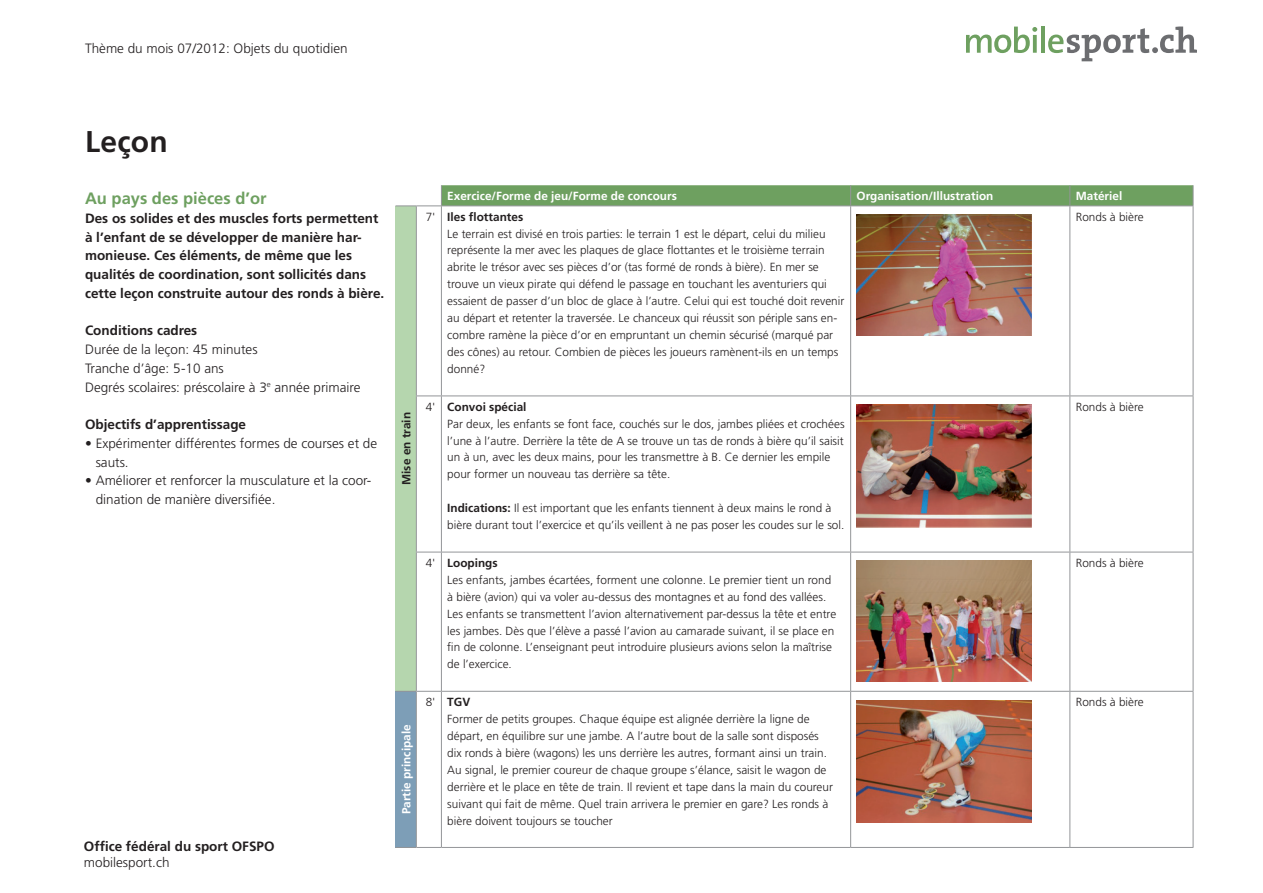
<style>
.page{position:relative;width:1263px;height:893px;background:#fff}
.page>*{position:absolute;margin:0;border:0;box-sizing:border-box;transform-origin:0 0}
.t1{font:700 30px "Frutiger LT";letter-spacing:.01em;color:#231f20}
.t2{font:700 16.5px "Frutiger LT";color:#6ea060}
.t3{font:300 13.5px/18.8px "Frutiger LT";color:#231f20}
.t4{font:700 13.5px/18.8px "Frutiger LT";color:#231f20}
.t5{font:300 11.85px/17px "Frutiger LT";color:#231f20}
.t6{font:700 11.85px "Frutiger LT";color:#fff}
.t7{font:700 11.85px "Frutiger LT";color:#231f20}
.s1{font-weight:700}
</style>
<div class="page">
<svg style="left:966px;top:27px;width:71px;height:26px"></svg>
<hr style="left:1041px;top:27px;width:4px;height:26px;background:#6ea060">
<svg style="left:1048px;top:27px;width:149px;height:34px"></svg>
<div style="left:395px;top:206px;width:21px;height:485px;background:#b5d6ae"></div>
<div style="left:395px;top:691px;width:21px;height:156px;background:#7d9eb7"></div>
<hr style="left:850px;top:206px;width:1px;height:190px;background:#939598">
<hr style="left:1069px;top:206px;width:1px;height:190px;background:#939598">
<hr style="left:1193px;top:206px;width:1px;height:190px;background:#939598">
<hr style="left:850px;top:396px;width:1px;height:156px;background:#939598">
<hr style="left:1069px;top:396px;width:1px;height:156px;background:#939598">
<hr style="left:1193px;top:396px;width:1px;height:156px;background:#939598">
<hr style="left:850px;top:552px;width:1px;height:139px;background:#939598">
<hr style="left:1069px;top:552px;width:1px;height:139px;background:#939598">
<hr style="left:1193px;top:552px;width:1px;height:139px;background:#939598">
<hr style="left:850px;top:692px;width:1px;height:155px;background:#939598">
<hr style="left:1069px;top:692px;width:1px;height:155px;background:#939598">
<hr style="left:1193px;top:692px;width:1px;height:155px;background:#939598">
<hr style="left:416px;top:206px;width:1px;height:190px;background:#939598">
<hr style="left:441px;top:206px;width:1px;height:190px;background:#939598">
<hr style="left:416px;top:396px;width:1px;height:156px;background:#939598">
<hr style="left:441px;top:396px;width:1px;height:156px;background:#939598">
<hr style="left:416px;top:552px;width:1px;height:139px;background:#939598">
<hr style="left:441px;top:552px;width:1px;height:139px;background:#939598">
<hr style="left:416px;top:692px;width:1px;height:155px;background:#939598">
<hr style="left:441px;top:692px;width:1px;height:155px;background:#939598">
<svg style="left:395px;top:185px;width:799px;height:22px;background:#7da871"></svg>
<svg style="left:416px;top:396px;width:25px;height:1px"></svg>
<hr style="left:441px;top:396px;width:410px;height:1px;background:#939598">
<hr style="left:851px;top:396px;width:219px;height:1px;background:#939598">
<hr style="left:1070px;top:396px;width:123px;height:1px;background:#939598">
<svg style="left:416px;top:552px;width:25px;height:1px"></svg>
<hr style="left:441px;top:552px;width:410px;height:1px;background:#939598">
<hr style="left:851px;top:552px;width:219px;height:1px;background:#939598">
<hr style="left:1070px;top:552px;width:123px;height:1px;background:#939598">
<svg style="left:395px;top:691px;width:46px;height:1px"></svg>
<hr style="left:441px;top:691px;width:410px;height:1px;background:#939598">
<hr style="left:851px;top:691px;width:219px;height:1px;background:#939598">
<hr style="left:1070px;top:691px;width:123px;height:1px;background:#939598">
<svg style="left:395px;top:847px;width:46px;height:1px"></svg>
<hr style="left:441px;top:847px;width:410px;height:1px;background:#939598">
<hr style="left:851px;top:847px;width:219px;height:1px;background:#939598">
<hr style="left:1070px;top:847px;width:123px;height:1px;background:#939598">
<img style="left:856px;top:215px;width:176px;height:121px">
<img style="left:856px;top:405px;width:176px;height:122px">
<img style="left:856px;top:560px;width:176px;height:122px">
<img style="left:856px;top:700px;width:176px;height:122px">
<p class="t3" style="left:85px;top:39px;width:264px">Thème du mois 07/2012: Objets du quotidien</p>
<h1 class="t1" style="left:85px;top:123px;width:84px">Leçon</h1>
<h2 class="t2" style="left:85px;top:189px;width:183px">Au pays des pièces d’or</h2>
<p class="t4" style="left:85px;top:209px;width:301px">Des os solides et des muscles forts permettent à l’enfant de se développer de manière har&shy;monieuse. Ces éléments, de même que les qualités de coordination, sont sollicités dans cette leçon construite autour des ronds à bière.</p>
<p class="t4" style="left:85px;top:321px;width:114px">Conditions cadres</p>
<p class="t3" style="left:85px;top:340px;width:277px">Durée de la leçon: 45 minutes<br>Tranche d’âge: 5-10 ans<br>Degrés scolaires: préscolaire à 3<sup>e</sup> année primaire</p>
<p class="t4" style="left:85px;top:415px;width:163px">Objectifs d’apprentissage</p>
<p class="t3" style="left:96px;top:434px;width:283px;text-indent:-11px">• Expérimenter différentes formes de courses et de sauts.</p>
<p class="t3" style="left:96px;top:471px;width:277px;text-indent:-11px">• Améliorer et renforcer la musculature et la coor&shy;dination de manière diversifiée.</p>
<p class="t4" style="left:84px;top:837px;width:192px">Office fédéral du sport OFSPO</p>
<p class="t3" style="left:84px;top:854px;width:87px">mobilesport.ch</p>
<p class="t7" style="left:399px;top:485px;width:74px;rotate:-90deg">Mise en train</p>
<p class="t6" style="left:399px;top:814px;width:91px;rotate:-90deg">Partie principale</p>
<p class="t6" style="left:447px;top:189px;width:231px">Exercice/Forme de jeu/Forme de concours</p>
<p class="t6" style="left:856px;top:189px;width:138px">Organisation/Illustration</p>
<p class="t6" style="left:1076px;top:189px;width:48px">Matériel</p>
<p class="t5" style="left:447px;top:208px;width:399px;text-indent:-22px">7' <span class="s1">Iles flottantes<br></span>Le terrain est divisé en trois parties: le terrain 1 est le départ, celui du milieu représente la mer avec les plaques de glace flottantes et le troisième terrain abrite le trésor avec ses pièces d’or (tas formé de ronds à bière). En mer se trouve un vieux pirate qui défend le passage en touchant les aventuriers qui essaient de passer d’un bloc de glace à l’autre. Celui qui est touché doit revenir au départ et retenter la traversée. Le chanceux qui réussit son périple sans en&shy;combre ramène la pièce d’or en empruntant un chemin sécurisé (marqué par des cônes) au retour. Combien de pièces les joueurs ramènent-ils en un temps donné?</p>
<p class="t5" style="left:1076px;top:208px;width:69px">Ronds à bière</p>
<p class="t5" style="left:447px;top:398px;width:399px;text-indent:-22px">4' <span class="s1">Convoi spécial<br></span>Par deux, les enfants se font face, couchés sur le dos, jambes pliées et crochées l’une à l’autre. Derrière la tête de A se trouve un tas de ronds à bière qu’il saisit un à un, avec les deux mains, pour les transmettre à B. Ce dernier les empile pour former un nouveau tas derrière sa tête.</p>
<p class="t5" style="left:447px;top:500px;width:399px"><span class="s1">Indications:</span> Il est important que les enfants tiennent à deux mains le rond à bière durant tout l’exercice et qu’ils veillent à ne pas poser les coudes sur le sol.</p>
<p class="t5" style="left:1076px;top:398px;width:69px">Ronds à bière</p>
<p class="t5" style="left:447px;top:554px;width:390px;text-indent:-22px">4' <span class="s1">Loopings<br></span>Les enfants, jambes écartées, forment une colonne. Le premier tient un rond à bière (avion) qui va voler au-dessus des montagnes et au fond des vallées.<br>Les enfants se transmettent l’avion alternativement par-dessus la tête et entre les jambes. Dès que l’élève a passé l’avion au camarade suivant, il se place en fin de colonne. L’enseignant peut introduire plusieurs avions selon la maîtrise de l’exercice.</p>
<p class="t5" style="left:1076px;top:554px;width:69px">Ronds à bière</p>
<p class="t5" style="left:447px;top:694px;width:387px;text-indent:-22px">8' <span class="s1">TGV<br></span>Former de petits groupes. Chaque équipe est alignée derrière la ligne de départ, en équilibre sur une jambe. A l’autre bout de la salle sont disposés dix ronds à bière (wagons) les uns derrière les autres, formant ainsi un train.<br>Au signal, le premier coureur de chaque groupe s’élance, saisit le wagon de derrière et le place en tête de train. Il revient et tape dans la main du coureur suivant qui fait de même. Quel train arrivera le premier en gare? Les ronds à bière doivent toujours se toucher</p>
<p class="t5" style="left:1076px;top:694px;width:69px">Ronds à bière</p>
</div>
